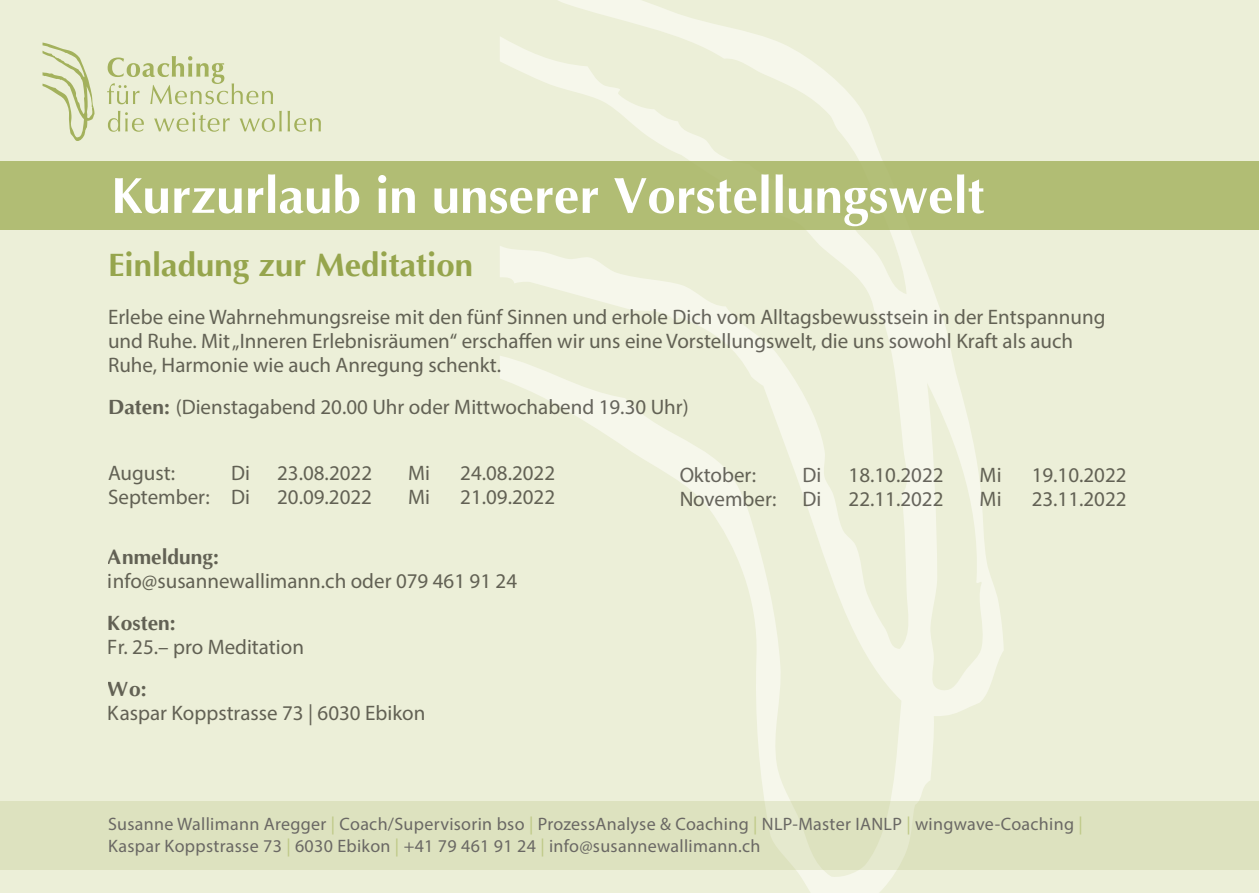
<style>
.page{position:relative;width:1259px;height:893px;background:#ecefd8}
.page>*{position:absolute;margin:0;border:0;box-sizing:border-box;transform-origin:0 0}
.t1{font:700 51px "Optima";color:#fff}
.t2{font:700 33px "Optima";color:#a3b15c}
.t3{font:21px/24px "Myriad Pro";color:#6a6864}
.t4{font:700 21px "Optima";color:#6a6864}
.t5{font:18px/21.6px "Myriad Pro";letter-spacing:.015em;color:#6a6864}
.s1{font-family:"Optima";font-weight:700}
.s2{color:#bec885}
</style>
<div class="page">
<svg style="left:500px;top:0;width:503px;height:893px"></svg>
<div style="left:0;top:801px;width:1259px;height:69px;background:#dde2bf"></div>
<svg style="left:108px;top:111px;width:213px;height:21px"></svg>
<svg style="left:107px;top:56px;width:166px;height:48px"></svg>
<svg style="left:43px;top:43px;width:52px;height:98px"></svg>
<div style="left:0;top:162px;width:1259px;height:68px;background:#b1bd74"></div>
<h1 class="t1" style="left:111px;top:168px;width:875px">Kurzurlaub in unserer Vorstellungswelt</h1>
<h2 class="t2" style="left:108px;top:247px;width:366px">Einladung zur Meditation</h2>
<p class="t3" style="left:108px;top:305px;width:999px">Erlebe eine Wahrnehmungsreise mit den fünf Sinnen und erhole Dich vom Alltagsbewusstsein in der Entspannung und Ruhe. Mit „Inneren Erlebnisräumen“ erschaffen wir uns eine Vorstellungswelt, die uns sowohl Kraft als auch<br>Ruhe, Harmonie wie auch Anregung schenkt.</p>
<p class="t3" style="left:108px;top:395px;width:582px"><span class="s1">Daten:</span> (Dienstagabend 20.00 Uhr oder Mittwochabend 19.30 Uhr)</p>
<p class="t3" style="left:108px;top:461px;width:69px">August:</p>
<p class="t3" style="left:231px;top:461px;width:20px">Di</p>
<p class="t3" style="left:277px;top:461px;width:96px">23.08.2022</p>
<p class="t3" style="left:408px;top:461px;width:24px">Mi</p>
<p class="t3" style="left:460px;top:461px;width:96px">24.08.2022</p>
<p class="t3" style="left:108px;top:485px;width:143px">September: Di</p>
<p class="t3" style="left:277px;top:485px;width:96px">20.09.2022</p>
<p class="t3" style="left:408px;top:485px;width:24px">Mi</p>
<p class="t3" style="left:460px;top:485px;width:96px">21.09.2022</p>
<p class="t4" style="left:108px;top:546px;width:112px">Anmeldung:</p>
<p class="t3" style="left:108px;top:569px;width:411px">info@susannewallimann.ch oder 079 461 91 24</p>
<p class="t4" style="left:108px;top:612px;width:69px">Kosten:</p>
<p class="t3" style="left:108px;top:635px;width:197px">Fr. 25.– pro Meditation</p>
<p class="t4" style="left:108px;top:678px;width:40px">Wo:</p>
<p class="t3" style="left:108px;top:701px;width:319px">Kaspar Koppstrasse 73 | 6030 Ebikon</p>
<p class="t3" style="left:679px;top:463px;width:78px">Oktober:</p>
<p class="t3" style="left:802px;top:463px;width:20px">Di</p>
<p class="t3" style="left:848px;top:463px;width:96px">18.10.2022</p>
<p class="t3" style="left:979px;top:463px;width:24px">Mi</p>
<p class="t3" style="left:1031px;top:463px;width:96px">19.10.2022</p>
<p class="t3" style="left:679px;top:487px;width:143px">November: Di</p>
<p class="t3" style="left:848px;top:487px;width:96px">22.11.2022</p>
<p class="t3" style="left:979px;top:487px;width:24px">Mi</p>
<p class="t3" style="left:1031px;top:487px;width:96px">23.11.2022</p>
<p class="t5" style="left:108px;top:813px;width:976px">Susanne Wallimann Aregger <span class="s2">|</span> Coach/Supervisorin bso <span class="s2">|</span> ProzessAnalyse &amp; Coaching <span class="s2">|</span> NLP-Master IANLP <span class="s2">|</span> wingwave-Coaching <span class="s2">|<br></span>Kaspar Koppstrasse 73 <span class="s2">|</span> 6030 Ebikon <span class="s2">|</span> +41 79 461 91 24 <span class="s2">|</span> info@susannewallimann.ch</p>
</div>
